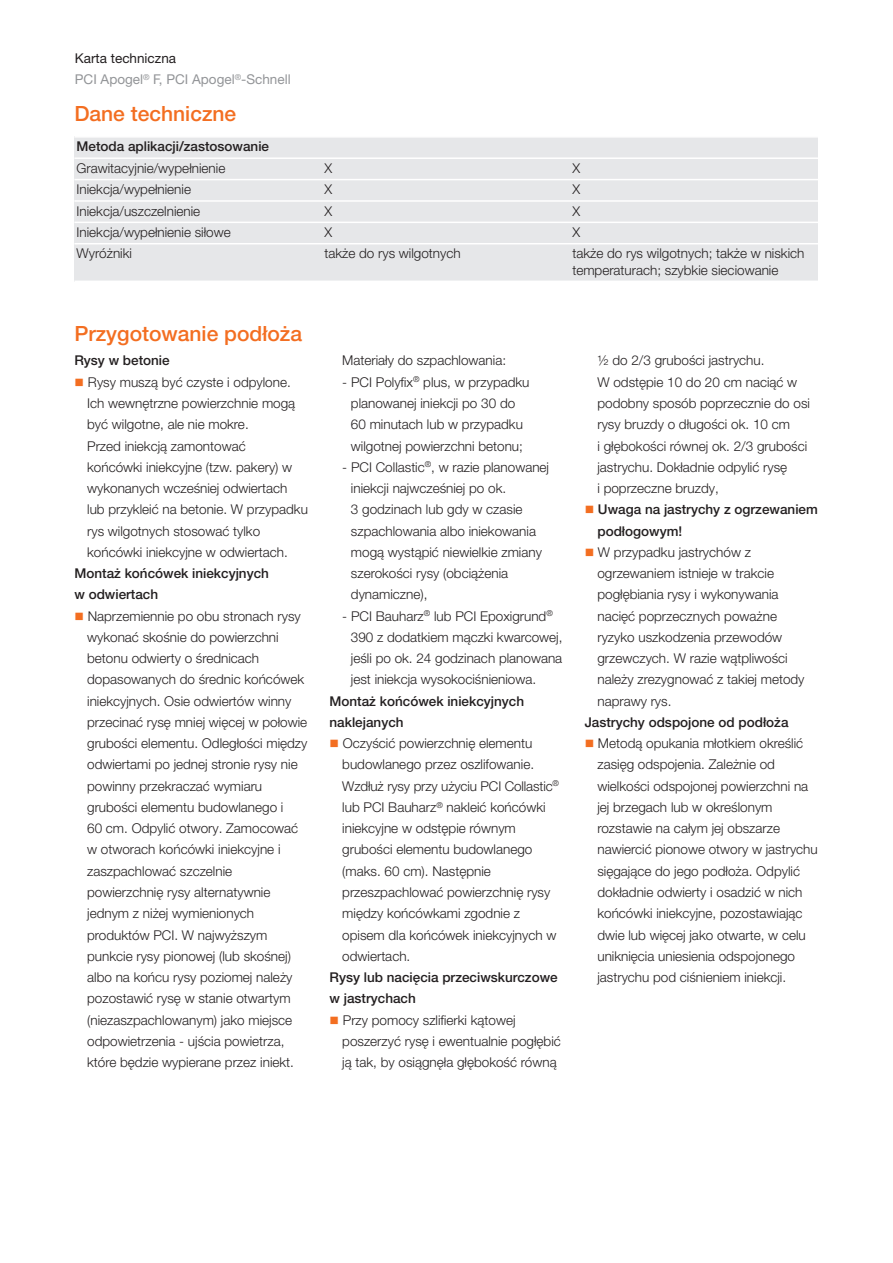
<style>
.page{position:relative;width:893px;height:1263px;background:#fff}
.page>*{position:absolute;margin:0;border:0;box-sizing:border-box;transform-origin:0 0}
.t1{font:500 21px "Helvetica Neue LT Pro";color:#f36e21}
.t2{font:300 13.5px/21.3px "Helvetica Neue LT Pro";color:#231f20}
.t3{font:500 13.5px/21.3px "Helvetica Neue LT Pro";color:#231f20}
.t4{font:13.5px/21.3px "Helvetica Neue LT Pro";color:#939598}
.s1{color:#231f20}
.s2{color:#f36e21}
</style>
<div class="page">
<div style="left:74px;top:136px;width:744px;height:22px;background:#e6e7e9"></div>
<div style="left:74px;top:158px;width:248px;height:22px;background:#e6e7e9"></div>
<div style="left:322px;top:158px;width:248px;height:22px;background:#e6e7e9"></div>
<div style="left:570px;top:158px;width:248px;height:22px;background:#e6e7e9"></div>
<div style="left:74px;top:180px;width:248px;height:21px;background:#e6e7e9"></div>
<div style="left:322px;top:180px;width:248px;height:21px;background:#e6e7e9"></div>
<div style="left:570px;top:180px;width:248px;height:21px;background:#e6e7e9"></div>
<div style="left:74px;top:201px;width:248px;height:21px;background:#e6e7e9"></div>
<div style="left:322px;top:201px;width:248px;height:21px;background:#e6e7e9"></div>
<div style="left:570px;top:201px;width:248px;height:21px;background:#e6e7e9"></div>
<div style="left:74px;top:222px;width:248px;height:22px;background:#e6e7e9"></div>
<div style="left:322px;top:222px;width:248px;height:22px;background:#e6e7e9"></div>
<div style="left:570px;top:222px;width:248px;height:22px;background:#e6e7e9"></div>
<div style="left:74px;top:244px;width:248px;height:38px;background:#e6e7e9"></div>
<div style="left:322px;top:244px;width:248px;height:38px;background:#e6e7e9"></div>
<div style="left:570px;top:244px;width:248px;height:38px;background:#e6e7e9"></div>
<hr style="left:74px;top:136px;width:744px;height:2px;background:#fff">
<hr style="left:74px;top:157px;width:744px;height:2px;background:#fff">
<hr style="left:74px;top:179px;width:744px;height:1px;background:#fff">
<hr style="left:74px;top:200px;width:744px;height:2px;background:#fff">
<hr style="left:74px;top:222px;width:744px;height:1px;background:#fff">
<hr style="left:74px;top:243px;width:744px;height:1px;background:#fff">
<hr style="left:74px;top:281px;width:744px;height:1px;background:#fff">
<p class="t4" style="left:75px;top:49px;width:217px"><span class="s1">Karta techniczna<br></span>PCI Apogel<sup>®</sup> F, PCI Apogel<sup>®</sup>-Schnell</p>
<h1 class="t1" style="left:74px;top:106px;width:163px">Dane techniczne</h1>
<p class="t3" style="left:77px;top:137px;width:194px">Metoda aplikacji/zastosowanie</p>
<p class="t2" style="left:77px;top:159px;width:150px">Grawitacyjnie/wypełnienie</p>
<p class="t2" style="left:324px;top:159px;width:9px">X</p>
<p class="t2" style="left:572px;top:159px;width:9px">X</p>
<p class="t2" style="left:77px;top:180px;width:116px">Iniekcja/wypełnienie</p>
<p class="t2" style="left:324px;top:180px;width:9px">X</p>
<p class="t2" style="left:572px;top:180px;width:9px">X</p>
<p class="t2" style="left:77px;top:201px;width:125px">Iniekcja/uszczelnienie</p>
<p class="t2" style="left:324px;top:201px;width:9px">X</p>
<p class="t2" style="left:572px;top:201px;width:9px">X</p>
<p class="t2" style="left:77px;top:223px;width:156px">Iniekcja/wypełnienie siłowe</p>
<p class="t2" style="left:324px;top:223px;width:9px">X</p>
<p class="t2" style="left:572px;top:223px;width:9px">X</p>
<p class="t2" style="left:77px;top:244px;width:57px">Wyróżniki</p>
<p class="t2" style="left:324px;top:244px;width:138px">także do rys wilgotnych</p>
<p class="t2" style="left:572px;top:247px;width:234px;line-height:16.2px">także do rys wilgotnych; także w niskich temperaturach; szybkie sieciowanie</p>
<h1 class="t1" style="left:74px;top:326px;width:229px">Przygotowanie podłoża</h1>
<p class="t3" style="left:74px;top:351px;width:97px">Rysy w betonie</p>
<p class="t2" style="left:87px;top:372px;width:222px;text-indent:-13px"><span class="s2">■</span> Rysy muszą być czyste i odpylone.<br>Ich wewnętrzne powierzchnie mogą być wilgotne, ale nie mokre.<br>Przed iniekcją zamontować<br>końcówki iniekcyjne (tzw. pakery) w wykonanych wcześniej odwiertach lub przykleić na betonie. W przypadku rys wilgotnych stosować tylko końcówki iniekcyjne w odwiertach.</p>
<p class="t3" style="left:74px;top:564px;width:196px">Montaż końcówek iniekcyjnych w odwiertach</p>
<p class="t2" style="left:87px;top:606px;width:222px;text-indent:-13px"><span class="s2">■</span> Naprzemiennie po obu stronach rysy wykonać skośnie do powierzchni betonu odwierty o średnicach dopasowanych do średnic końcówek iniekcyjnych. Osie odwiertów winny przecinać rysę mniej więcej w połowie grubości elementu. Odległości między odwiertami po jednej stronie rysy nie powinny przekraczać wymiaru grubości elementu budowlanego i<br>60 cm. Odpylić otwory. Zamocować w otworach końcówki iniekcyjne i zaszpachlować szczelnie powierzchnię rysy alternatywnie jednym z niżej wymienionych produktów PCI. W najwyższym punkcie rysy pionowej (lub skośnej) albo na końcu rysy poziomej należy pozostawić rysę w stanie otwartym (niezaszpachlowanym) jako miejsce odpowietrzenia - ujścia powietrza, które będzie wypierane przez iniekt.</p>
<p class="t2" style="left:342px;top:351px;width:165px">Materiały do szpachlowania:</p>
<p class="t2" style="left:342px;top:372px;width:189px;text-align:center">- PCI Polyfix<sup>®</sup> plus, w przypadku planowanej iniekcji po 30 do<br>60 minutach lub w przypadku wilgotnej powierzchni betonu;</p>
<p class="t2" style="left:351px;top:458px;width:200px;text-indent:-9px">- PCI Collastic<sup>®</sup>, w razie planowanej iniekcji najwcześniej po ok.<br>3 godzinach lub gdy w czasie szpachlowania albo iniekowania mogą wystąpić niewielkie zmiany szerokości rysy (obciążenia dynamiczne),</p>
<p class="t2" style="left:351px;top:606px;width:213px;text-indent:-9px">- PCI Bauharz<sup>®</sup> lub PCI Epoxigrund<sup>® </sup>390 z dodatkiem mączki kwarcowej, jeśli po ok. 24 godzinach planowana jest iniekcja wysokociśnieniowa.</p>
<p class="t3" style="left:330px;top:691px;width:196px">Montaż końcówek iniekcyjnych naklejanych</p>
<p class="t2" style="left:342px;top:734px;width:218px;text-indent:-13px"><span class="s2">■</span> Oczyścić powierzchnię elementu budowlanego przez oszlifowanie.<br>Wzdłuż rysy przy użyciu PCI Collastic<sup>® </sup>lub PCI Bauharz<sup>®</sup> nakleić końcówki iniekcyjne w odstępie równym grubości elementu budowlanego (maks. 60 cm). Następnie przeszpachlować powierzchnię rysy między końcówkami zgodnie z opisem dla końcówek iniekcyjnych w odwiertach.</p>
<p class="t3" style="left:330px;top:968px;width:230px">Rysy lub nacięcia przeciwskurczowe w jastrychach</p>
<p class="t2" style="left:342px;top:1010px;width:220px;text-indent:-13px"><span class="s2">■</span> Przy pomocy szlifierki kątowej poszerzyć rysę i ewentualnie pogłębić ją tak, by osiągnęła głębokość równą</p>
<p class="t2" style="left:597px;top:351px;width:214px">½ do 2/3 grubości jastrychu.<br>W odstępie 10 do 20 cm naciąć w podobny sposób poprzecznie do osi rysy bruzdy o długości ok. 10 cm<br>i głębokości równej ok. 2/3 grubości jastrychu. Dokładnie odpylić rysę<br>i poprzeczne bruzdy,</p>
<p class="t3" style="left:597px;top:500px;width:222px;text-indent:-13px"><span class="s2">■</span> Uwaga na jastrychy z ogrzewaniem podłogowym!</p>
<p class="t2" style="left:597px;top:543px;width:209px;text-indent:-13px"><span class="s2">■</span> W przypadku jastrychów z ogrzewaniem istnieje w trakcie pogłębiania rysy i wykonywania nacięć poprzecznych poważne ryzyko uszkodzenia przewodów grzewczych. W razie wątpliwości należy zrezygnować z takiej metody naprawy rys.</p>
<p class="t3" style="left:585px;top:713px;width:205px">Jastrychy odspojone od podłoża</p>
<p class="t2" style="left:597px;top:734px;width:222px;text-indent:-13px"><span class="s2">■</span> Metodą opukania młotkiem określić zasięg odspojenia. Zależnie od wielkości odspojonej powierzchni na jej brzegach lub w określonym rozstawie na całym jej obszarze nawiercić pionowe otwory w jastrychu sięgające do jego podłoża. Odpylić dokładnie odwierty i osadzić w nich końcówki iniekcyjne, pozostawiając dwie lub więcej jako otwarte, w celu uniknięcia uniesienia odspojonego jastrychu pod ciśnieniem iniekcji.</p>
</div>
